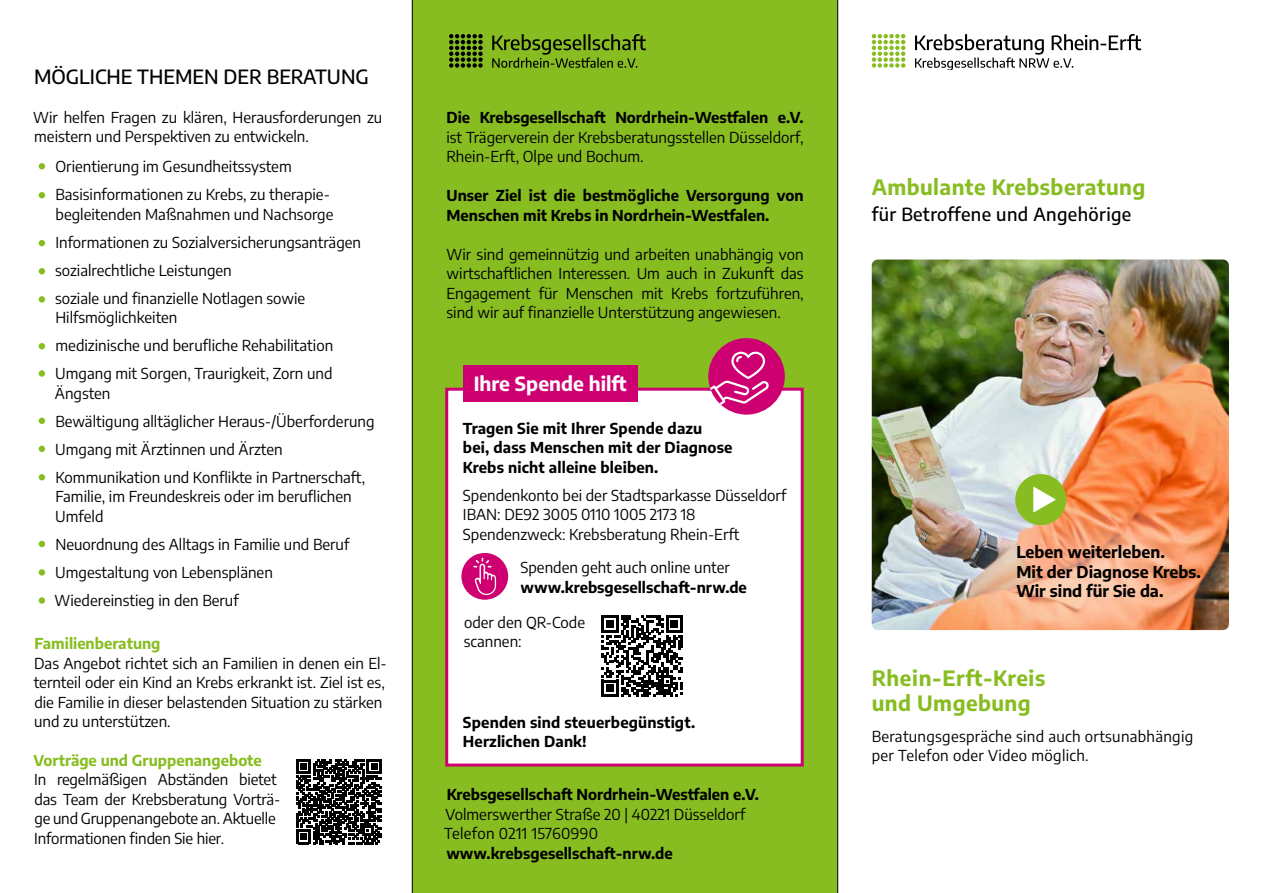
<style>
.page{position:relative;width:1263px;height:893px;background:#fff}
.page>*{position:absolute;margin:0;border:0;box-sizing:border-box;transform-origin:0 0}
.t1{font:700 21px/25.5px "Encode Sans";letter-spacing:.02em;color:#88bd21}
.t2{font:500 19.5px "Encode Sans";color:#000}
.t3{font:700 19.5px "Encode Sans";color:#fff}
.t4{font:500 18px "Encode Sans";letter-spacing:.02em;color:#000}
.t5{font:700 16.2px/19.5px "Encode Sans";color:#000}
.t6{font:15px/19.5px "Encode Sans";color:#000}
.t7{font:700 15px/19.5px "Encode Sans";color:#000}
.t8{font:15px/19.5px "Encode Sans";letter-spacing:.02em;color:#000}
.t9{font:700 15px "Encode Sans";color:#88bd21}
</style>
<div class="page">
<div style="left:412px;top:0;width:426px;height:893px;background:#88bd21"></div>
<svg style="left:492px;top:34px;width:154px;height:34px"></svg>
<svg style="left:449px;top:34px;width:34px;height:34px"></svg>
<div style="left:445px;top:388px;width:359px;height:379px;background:#fff;border:3px solid #ce0071"></div>
<div style="left:461px;top:553px;width:47px;height:47px;background:#ce0071;border-radius:50%"></div>
<svg style="left:473px;top:558px;width:23px;height:37px"></svg>
<div style="left:463px;top:365px;width:175px;height:36px;background:#ce0071"></div>
<div style="left:708px;top:338px;width:77px;height:77px;background:#ce0071;border-radius:50%"></div>
<svg style="left:708px;top:352px;width:61px;height:56px"></svg>
<svg style="left:39px;top:163px;width:6px;height:6px"></svg>
<div style="left:39px;top:296px;width:6px;height:7px;background:#88bd21;border-radius:50%"></div>
<svg style="left:39px;top:418px;width:6px;height:6px"></svg>
<svg style="left:39px;top:192px;width:6px;height:6px"></svg>
<svg style="left:39px;top:343px;width:6px;height:6px"></svg>
<svg style="left:39px;top:446px;width:6px;height:6px"></svg>
<svg style="left:39px;top:240px;width:6px;height:6px"></svg>
<div style="left:39px;top:370px;width:6px;height:7px;background:#88bd21;border-radius:50%"></div>
<svg style="left:39px;top:474px;width:6px;height:6px"></svg>
<svg style="left:39px;top:541px;width:6px;height:6px"></svg>
<div style="left:39px;top:569px;width:6px;height:7px;background:#88bd21;border-radius:50%"></div>
<div style="left:39px;top:597px;width:6px;height:7px;background:#88bd21;border-radius:50%"></div>
<svg style="left:39px;top:268px;width:6px;height:6px"></svg>
<svg style="left:601px;top:615px;width:82px;height:82px"></svg>
<svg style="left:296px;top:759px;width:85px;height:85px"></svg>
<svg style="left:915px;top:34px;width:226px;height:36px"></svg>
<svg style="left:872px;top:34px;width:33px;height:34px"></svg>
<img style="left:872px;top:260px;width:357px;height:370px">
<img style="left:945px;top:488px;width:284px;height:143px">
<div style="left:1015px;top:474px;width:51px;height:51px;background:#88bd21;border-radius:50%"></div>
<svg style="left:1033px;top:487px;width:23px;height:25px"></svg>
<hr style="left:837px;top:0;width:1px;height:893px;background:#000">
<hr style="left:412px;top:0;width:1px;height:893px;background:#000">
<h2 class="t2" style="left:34px;top:63px;width:336px">MÖGLICHE THEMEN DER BERATUNG</h2>
<p class="t6" style="left:33px;top:107px;width:351px">Wir helfen Fragen zu klären, Herausforderungen zu meistern und Perspektiven zu entwickeln.</p>
<p class="t6" style="left:55px;top:152px;width:276px;line-height:28px">Orientierung im Gesundheitssystem<br>Basisinformationen zu Krebs, zu therapie-</p>
<p class="t6" style="left:55px;top:199px;width:307px;line-height:28px">begleitenden Maßnahmen und Nachsorge Informationen zu Sozialversicherungsanträgen sozialrechtliche Leistungen<br>soziale und finanzielle Notlagen sowie</p>
<p class="t6" style="left:55px;top:303px;width:279px;line-height:28px">Hilfsmöglichkeiten<br>medizinische und berufliche Rehabilitation<br>Umgang mit Sorgen, Traurigkeit, Zorn und</p>
<p class="t6" style="left:55px;top:379px;width:321px;line-height:28px">Ängsten<br>Bewältigung alltäglicher Heraus-/Überforderung Umgang mit Ärztinnen und Ärzten Kommunikation und Konflikte in Partnerschaft,</p>
<p class="t6" style="left:55px;top:486px;width:298px">Familie, im Freundeskreis oder im beruflichen<br>Umfeld</p>
<p class="t6" style="left:55px;top:530px;width:296px;line-height:28px">Neuordnung des Alltags in Familie und Beruf<br>Umgestaltung von Lebensplänen<br>Wiedereinstieg in den Beruf</p>
<p class="t9" style="left:34px;top:633px;width:128px">Familienberatung</p>
<p class="t6" style="left:34px;top:653px;width:355px">Das Angebot richtet sich an Familien in denen ein El&shy;ternteil oder ein Kind an Krebs erkrankt ist. Ziel ist es, die Familie in dieser belastenden Situation zu stärken und zu unterstützen.</p>
<p class="t9" style="left:34px;top:750px;width:230px">Vorträge und Gruppenangebote</p>
<p class="t6" style="left:34px;top:769px;width:248px">In regelmäßigen Abständen bietet das Team der Krebsberatung Vorträ&shy;ge und Gruppenangebote an. Aktuelle Informationen finden Sie hier.</p>
<p class="t7" style="left:446px;top:107px;width:359px">Die Krebsgesellschaft Nordrhein-Westfalen e.V.</p>
<p class="t6" style="left:446px;top:127px;width:359px">ist Trägerverein der Krebsberatungsstellen Düsseldorf,<br>Rhein-Erft, Olpe und Bochum.</p>
<p class="t7" style="left:446px;top:185px;width:359px">Unser Ziel ist die bestmögliche Versorgung von<br>Menschen mit Krebs in Nordrhein-Westfalen.</p>
<p class="t6" style="left:446px;top:244px;width:359px;text-align:justify">Wir sind gemeinnützig und arbeiten unabhängig von wirtschaftlichen Interessen. Um auch in Zukunft das Engagement für Menschen mit Krebs fortzuführen, sind wir auf finanzielle Unterstützung angewiesen.</p>
<h2 class="t3" style="left:474px;top:371px;width:154px">Ihre Spende hilft</h2>
<p class="t7" style="left:463px;top:418px;width:271px">Tragen Sie mit Ihrer Spende dazu bei, dass Menschen mit der Diagnose<br>Krebs nicht alleine bleiben.</p>
<p class="t6" style="left:463px;top:485px;width:325px">Spendenkonto bei der Stadtsparkasse Düsseldorf<br>IBAN: DE92 3005 0110 1005 2173 18<br>Spendenzweck: Krebsberatung Rhein-Erft</p>
<p class="t6" style="left:520px;top:557px;width:211px">Spenden geht auch online unter</p>
<p class="t7" style="left:520px;top:577px;width:228px">www.krebsgesellschaft-nrw.de</p>
<p class="t6" style="left:464px;top:612px;width:123px">oder den QR-Code scannen:</p>
<p class="t7" style="left:463px;top:712px;width:234px">Spenden sind steuerbegünstigt.<br>Herzlichen Dank!</p>
<p class="t7" style="left:447px;top:784px;width:314px">Krebsgesellschaft Nordrhein-Westfalen e.V.</p>
<p class="t6" style="left:444px;top:804px;width:303px">Volmerswerther Straße 20 | 40221 Düsseldorf<br>Telefon 0211 15760990</p>
<p class="t7" style="left:446px;top:843px;width:228px">www.krebsgesellschaft-nrw.de</p>
<h1 class="t1" style="left:872px;top:174px;width:275px">Ambulante Krebsberatung</h1>
<p class="t4" style="left:872px;top:202px;width:261px">für Betroffene und Angehörige</p>
<p class="t5" style="left:1016px;top:542px;width:186px">Leben weiterleben.<br>Mit der Diagnose Krebs.<br>Wir sind für Sie da.</p>
<h1 class="t1" style="left:872px;top:664px;width:175px">Rhein-Erft-Kreis und Umgebung</h1>
<p class="t8" style="left:872px;top:726px;width:323px">Beratungsgespräche sind auch ortsunabhängig per Telefon oder Video möglich.</p>
</div>
